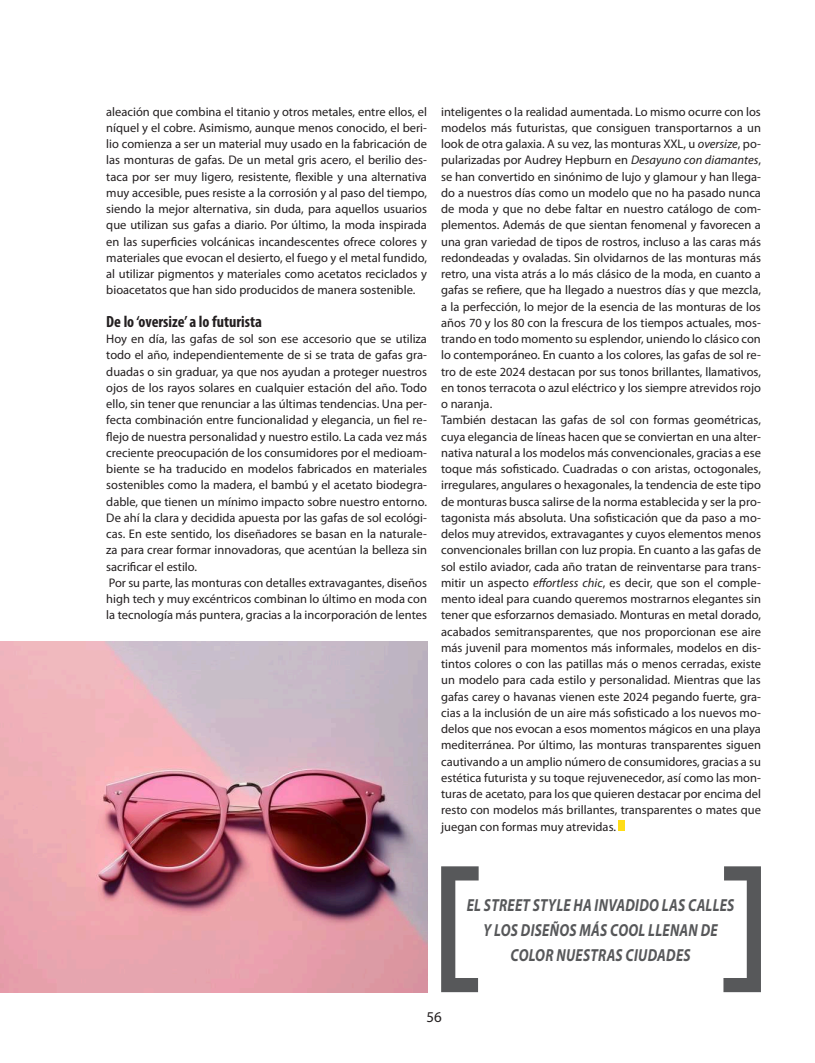
<style>
.page{position:relative;width:815px;height:1063px;background:#fff}
.page>*{position:absolute;margin:0;border:0;box-sizing:border-box;transform-origin:0 0}
.t1{font:italic 700 17.5px/25px "Myriad Pro";letter-spacing:.02em;color:#57585a;text-align:center;scale:.8 1}
.t2{font:700 condensed 16.25px "Myriad Pro";color:#231f20}
.t3{font:15px "Myriad Pro";color:#231f20}
.t4{font:12.5px/16.2px "Myriad Pro";color:#231f20}
.s1{font-style:italic}
</style>
<div class="page">
<div style="left:619px;top:821px;width:6px;height:10px;background:#ffdd17"></div>
<img style="left:0;top:642px;width:428px;height:350px">
<svg style="left:441px;top:866px;width:38px;height:126px"></svg>
<svg style="left:723px;top:866px;width:38px;height:126px"></svg>
<p class="t4" style="left:106px;top:103px;width:322px;text-align:justify">aleación que combina el titanio y otros metales, entre ellos, el níquel y el cobre. Asimismo, aunque menos conocido, el beri&shy;lio comienza a ser un material muy usado en la fabricación de las monturas de gafas. De un metal gris acero, el berilio des&shy;taca por ser muy ligero, resistente, flexible y una alternativa muy accesible, pues resiste a la corrosión y al paso del tiempo, siendo la mejor alternativa, sin duda, para aquellos usuarios que utilizan sus gafas a diario. Por último, la moda inspirada en las superficies volcánicas incandescentes ofrece colores y materiales que evocan el desierto, el fuego y el metal fundido, al utilizar pigmentos y materiales como acetatos reciclados y bioacetatos que han sido producidos de manera sostenible.</p>
<h2 class="t2" style="left:106px;top:311px;width:157px">De lo ‘oversize’ a lo futurista</h2>
<p class="t4" style="left:106px;top:331px;width:322px">Hoy en día, las gafas de sol son ese accesorio que se utiliza todo el año, independientemente de si se trata de gafas gra&shy;duadas o sin graduar, ya que nos ayudan a proteger nuestros ojos de los rayos solares en cualquier estación del año. Todo ello, sin tener que renunciar a las últimas tendencias. Una per&shy;fecta combinación entre funcionalidad y elegancia, un fiel re&shy;flejo de nuestra personalidad y nuestro estilo. La cada vez más creciente preocupación de los consumidores por el medioam&shy;biente se ha traducido en modelos fabricados en materiales sostenibles como la madera, el bambú y el acetato biodegra&shy;dable, que tienen un mínimo impacto sobre nuestro entorno.<br>De ahí la clara y decidida apuesta por las gafas de sol ecológi&shy;cas. En este sentido, los diseñadores se basan en la naturale&shy;za para crear formar innovadoras, que acentúan la belleza sin sacrificar el estilo.<br>Por su parte, las monturas con detalles extravagantes, diseños high tech y muy excéntricos combinan lo último en moda con la tecnología más puntera, gracias a la incorporación de lentes</p>
<p class="t4" style="left:441px;top:103px;width:321px">inteligentes o la realidad aumentada. Lo mismo ocurre con los modelos más futuristas, que consiguen transportarnos a un look de otra galaxia. A su vez, las monturas XXL, u <span class="s1">oversize</span>, po&shy;pularizadas por Audrey Hepburn en <span class="s1">Desayuno con diamantes</span>, se han convertido en sinónimo de lujo y glamour y han llega&shy;do a nuestros días como un modelo que no ha pasado nunca de moda y que no debe faltar en nuestro catálogo de com&shy;plementos. Además de que sientan fenomenal y favorecen a una gran variedad de tipos de rostros, incluso a las caras más redondeadas y ovaladas. Sin olvidarnos de las monturas más retro, una vista atrás a lo más clásico de la moda, en cuanto a gafas se refiere, que ha llegado a nuestros días y que mezcla, a la perfección, lo mejor de la esencia de las monturas de los años 70 y los 80 con la frescura de los tiempos actuales, mos&shy;trando en todo momento su esplendor, uniendo lo clásico con lo contemporáneo. En cuanto a los colores, las gafas de sol re&shy;tro de este 2024 destacan por sus tonos brillantes, llamativos, en tonos terracota o azul eléctrico y los siempre atrevidos rojo o naranja.<br>También destacan las gafas de sol con formas geométricas, cuya elegancia de líneas hacen que se conviertan en una alter&shy;nativa natural a los modelos más convencionales, gracias a ese toque más sofisticado. Cuadradas o con aristas, octogonales, irregulares, angulares o hexagonales, la tendencia de este tipo de monturas busca salirse de la norma establecida y ser la pro&shy;tagonista más absoluta. Una sofisticación que da paso a mo&shy;delos muy atrevidos, extravagantes y cuyos elementos menos convencionales brillan con luz propia. En cuanto a las gafas de sol estilo aviador, cada año tratan de reinventarse para trans&shy;mitir un aspecto <span class="s1">effortless chic</span>, es decir, que son el comple&shy;mento ideal para cuando queremos mostrarnos elegantes sin tener que esforzarnos demasiado. Monturas en metal dorado, acabados semitransparentes, que nos proporcionan ese aire más juvenil para momentos más informales, modelos en dis&shy;tintos colores o con las patillas más o menos cerradas, existe un modelo para cada estilo y personalidad. Mientras que las gafas carey o havanas vienen este 2024 pegando fuerte, gra&shy;cias a la inclusión de un aire más sofisticado a los nuevos mo&shy;delos que nos evocan a esos momentos mágicos en una playa mediterránea. Por último, las monturas transparentes siguen cautivando a un amplio número de consumidores, gracias a su estética futurista y su toque rejuvenecedor, así como las mon&shy;turas de acetato, para los que quieren destacar por encima del resto con modelos más brillantes, transparentes o mates que juegan con formas muy atrevidas.</p>
<h1 class="t1" style="left:467px;top:892px;width:336px">EL STREET STYLE HA INVADIDO LAS CALLES<br>Y LOS DISEÑOS MÁS COOL LLENAN DE<br>COLOR NUESTRAS CIUDADES</h1>
<p class="t3" style="left:426px;top:1008px;width:17px">56</p>
</div>
